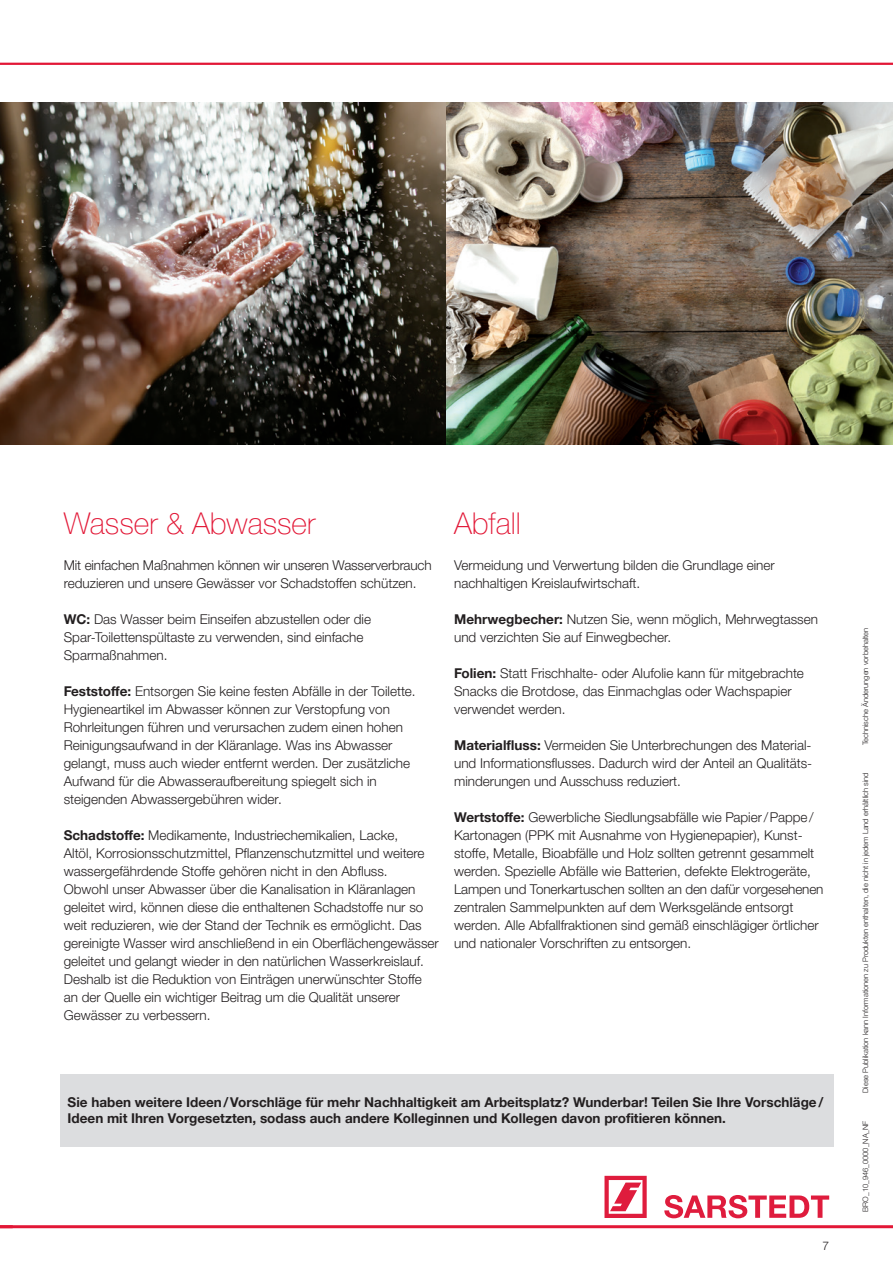
<style>
.page{position:relative;width:893px;height:1263px;background:#fff}
.page>*{position:absolute;margin:0;border:0;box-sizing:border-box;transform-origin:0 0}
.t1{font:100 30px "Helvetica Neue LTW1 G";color:#e21736}
.t2{font:300 13.5px/18px "Helvetica Neue LTW1 G";color:#231f20}
.t3{font:700 13.5px/16.2px "Helvetica Neue LTW1 G";color:#231f20}
.t4{font:300 12px "Helvetica Neue LTW1 G";color:#231f20}
.t5{font:300 7.5px "Helvetica Neue LTW1 G";color:#231f20}
.s1{font-weight:700}
</style>
<div class="page">
<div style="left:60px;top:1074px;width:773px;height:72px;background:#dcdddf"></div>
<hr style="left:0;top:63px;width:893px;height:2px;background:#e21736">
<img style="left:0;top:102px;width:446px;height:342px">
<img style="left:446px;top:102px;width:447px;height:342px">
<hr style="left:0;top:1225px;width:893px;height:3px;background:#e21736">
<svg style="left:604px;top:1176px;width:43px;height:42px"></svg>
<svg style="left:664px;top:1195px;width:165px;height:23px"></svg>
<h1 class="t1" style="left:64px;top:506px;width:253px">Wasser &amp; Abwasser</h1>
<h1 class="t1" style="left:454px;top:506px;width:68px">Abfall</h1>
<p class="t2" style="left:64px;top:556px;width:369px">Mit einfachen Maßnahmen können wir unseren Wasserverbrauch reduzieren und unsere Gewässer vor Schadstoffen schützen.</p>
<p class="t2" style="left:64px;top:610px;width:309px"><span class="s1">WC:</span> Das Wasser beim Einseifen abzustellen oder die<br>Spar-Toilettenspültaste zu verwenden, sind einfache<br>Sparmaßnahmen.</p>
<p class="t2" style="left:64px;top:682px;width:353px"><span class="s1">Feststoffe:</span> Entsorgen Sie keine festen Abfälle in der Toilette.<br>Hygieneartikel im Abwasser können zur Verstopfung von Rohrleitungen führen und verursachen zudem einen hohen Reinigungsaufwand in der Kläranlage. Was ins Abwasser gelangt, muss auch wieder entfernt werden. Der zusätzliche Aufwand für die Abwasseraufbereitung spiegelt sich in steigenden Abwassergebühren wider.</p>
<p class="t2" style="left:64px;top:826px;width:377px"><span class="s1">Schadstoffe:</span> Medikamente, Industriechemikalien, Lacke,<br>Altöl, Korrosionsschutzmittel, Pflanzenschutzmittel und weitere wassergefährdende Stoffe gehören nicht in den Abfluss.<br>Obwohl unser Abwasser über die Kanalisation in Kläranlagen geleitet wird, können diese die enthaltenen Schadstoffe nur so weit reduzieren, wie der Stand der Technik es ermöglicht. Das gereinigte Wasser wird anschließend in ein Oberflächengewässer geleitet und gelangt wieder in den natürlichen Wasserkreislauf.<br>Deshalb ist die Reduktion von Einträgen unerwünschter Stoffe an der Quelle ein wichtiger Beitrag um die Qualität unserer Gewässer zu verbessern.</p>
<p class="t2" style="left:454px;top:556px;width:322px">Vermeidung und Verwertung bilden die Grundlage einer nachhaltigen Kreislaufwirtschaft.</p>
<p class="t2" style="left:454px;top:610px;width:365px"><span class="s1">Mehrwegbecher:</span> Nutzen Sie, wenn möglich, Mehrwegtassen und verzichten Sie auf Einwegbecher.</p>
<p class="t2" style="left:454px;top:664px;width:351px"><span class="s1">Folien:</span> Statt Frischhalte- oder Alufolie kann für mitgebrachte<br>Snacks die Brotdose, das Einmachglas oder Wachspapier verwendet werden.</p>
<p class="t2" style="left:454px;top:736px;width:360px;text-align:justify"><span class="s1">Materialfluss:</span> Vermeiden Sie Unterbrechungen des Material&shy;und Informationsflusses. Dadurch wird der Anteil an Qualitäts&shy;minderungen und Ausschuss reduziert.</p>
<p class="t2" style="left:454px;top:808px;width:371px"><span class="s1">Wertstoffe:</span> Gewerbliche Siedlungsabfälle wie Papier/Pappe/ Kartonagen (PPK mit Ausnahme von Hygienepapier), Kunst&shy;stoffe, Metalle, Bioabfälle und Holz sollten getrennt gesammelt werden. Spezielle Abfälle wie Batterien, defekte Elektrogeräte, Lampen und Tonerkartuschen sollten an den dafür vorgesehenen zentralen Sammelpunkten auf dem Werksgelände entsorgt werden. Alle Abfallfraktionen sind gemäß einschlägiger örtlicher und nationaler Vorschriften zu entsorgen.</p>
<p class="t3" style="left:68px;top:1094px;width:757px">Sie haben weitere Ideen/Vorschläge für mehr Nachhaltigkeit am Arbeitsplatz? Wunderbar! Teilen Sie Ihre Vorschläge/<br>Ideen mit Ihren Vorgesetzten, sodass auch andere Kolleginnen und Kollegen davon profitieren können.</p>
<p class="t4" style="left:822px;top:1238px;width:8px">7</p>
<p class="t5" style="left:861px;top:745px;width:119px;rotate:-90deg">Technische Änderungen vorbehalten</p>
<p class="t5" style="left:861px;top:1093px;width:322px;rotate:-90deg">Diese Publikation kann Informationen zu Produkten enthalten, die nicht in jedem Land erhältlich sind</p>
<p class="t5" style="left:861px;top:1212px;width:93px;rotate:-90deg">BRO_10_946_0000_NA_NF</p>
</div>
